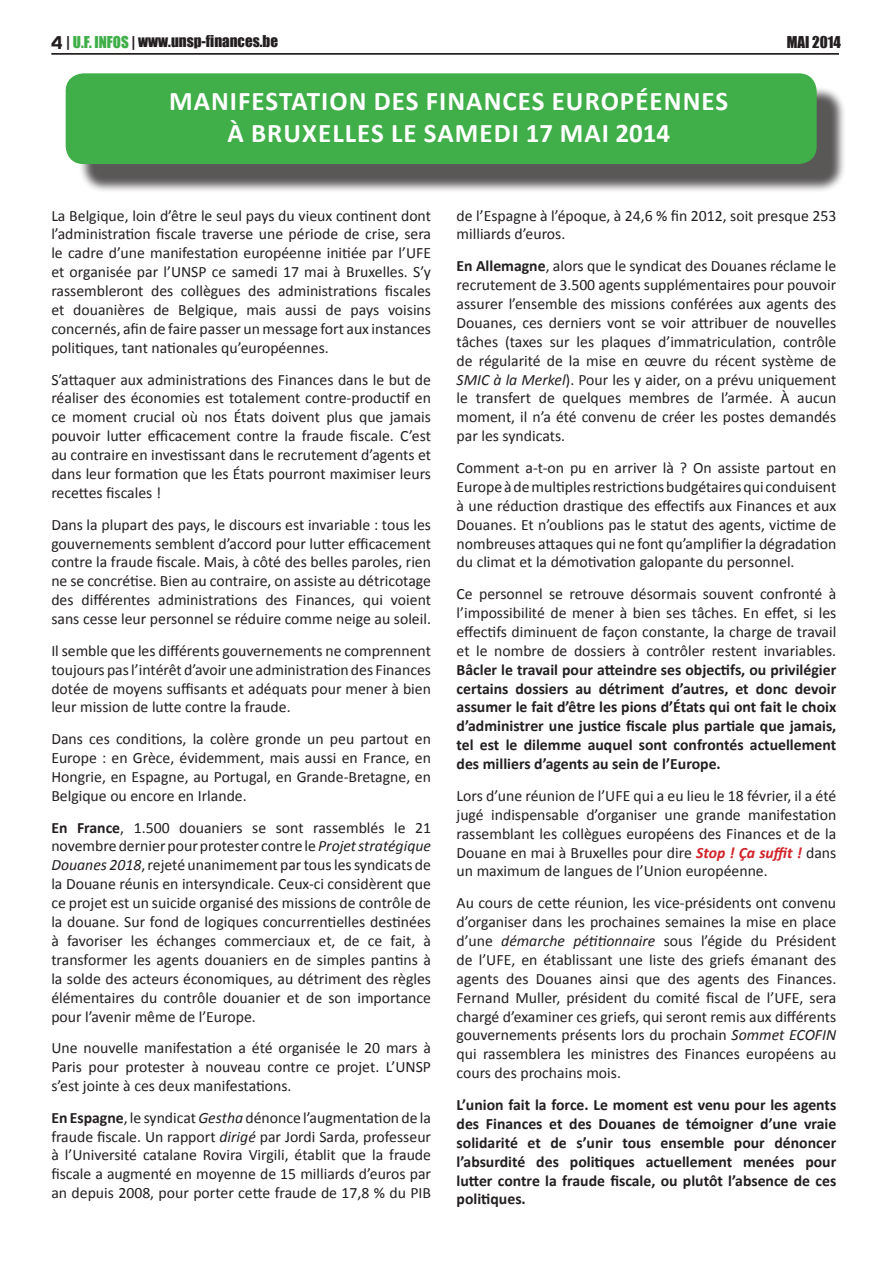
<style>
.page{position:relative;width:893px;height:1263px;background:#fff}
.page>*{position:absolute;margin:0;border:0;box-sizing:border-box;transform-origin:0 0}
.t1{font:700 27px/32.4px "Calibri";letter-spacing:.04em;color:#fff;text-align:center}
.t2{font:15.75px/18.9px "Calibri";color:#231f20;text-align:justify}
.t3{font:700 15.75px/18.9px "Calibri";color:#231f20;text-align:justify}
.t4{font:15px "Impact";color:#231f20}
.s1{font-family:"Prototype";font-size:18px}
.s2{color:#40ae49}
.s3{font-weight:700}
.s4{font-style:italic}
.s5{font-weight:700;font-style:italic;color:#d1232a}
</style>
<div class="page">
<div style="left:78px;top:86px;width:768px;height:107px;background:#231f20;opacity:.75"></div>
<div style="left:66px;top:73px;width:751px;height:91px;background:#40ae49;border-radius:18px"></div>
<hr style="left:51px;top:53px;width:788px;height:2px;background:#050000">
<p class="t4" style="left:51px;top:30px;width:228px"><span class="s1">4</span> | <span class="s2">U.F. INFOS</span> | www.unsp-finances.be</p>
<p class="t4" style="left:787px;top:31px;width:56px">MAI 2014</p>
<h1 class="t1" style="left:169px;top:84px;width:559px">Manifestation des Finances européennes à Bruxelles le samedi 17 mai 2014</h1>
<p class="t2" style="left:51px;top:206px;width:381px">La Belgique, loin d’être le seul pays du vieux continent dont l’administration fiscale traverse une période de crise, sera le cadre d’une manifestation européenne initiée par l’UFE et organisée par l’UNSP ce samedi 17 mai à Bruxelles. S’y rassembleront des collègues des administrations fiscales et douanières de Belgique, mais aussi de pays voisins concernés, afin de faire passer un message fort aux instances politiques, tant nationales qu’européennes.</p>
<p class="t2" style="left:51px;top:370px;width:381px">S’attaquer aux administrations des Finances dans le but de réaliser des économies est totalement contre-productif en ce moment crucial où nos États doivent plus que jamais pouvoir lutter efficacement contre la fraude fiscale. C’est au contraire en investissant dans le recrutement d’agents et dans leur formation que les États pourront maximiser leurs recettes fiscales !</p>
<p class="t2" style="left:51px;top:515px;width:381px">Dans la plupart des pays, le discours est invariable : tous les gouvernements semblent d’accord pour lutter efficacement contre la fraude fiscale. Mais, à côté des belles paroles, rien ne se concrétise. Bien au contraire, on assiste au détricotage des différentes administrations des Finances, qui voient sans cesse leur personnel se réduire comme neige au soleil.</p>
<p class="t2" style="left:51px;top:641px;width:381px">Il semble que les différents gouvernements ne comprennent toujours pas l’intérêt d’avoir une administration des Finances dotée de moyens suffisants et adéquats pour mener à bien leur mission de lutte contre la fraude.</p>
<p class="t2" style="left:51px;top:729px;width:381px">Dans ces conditions, la colère gronde un peu partout en Europe : en Grèce, évidemment, mais aussi en France, en Hongrie, en Espagne, au Portugal, en Grande-Bretagne, en Belgique ou encore en Irlande.</p>
<p class="t2" style="left:51px;top:818px;width:381px"><span class="s3">En France</span>, 1.500 douaniers se sont rassemblés le 21 novembre dernier pour protester contre le <span class="s4">Projet stratégique Douanes 2018</span>, rejeté unanimement par tous les syndicats de la Douane réunis en intersyndicale. Ceux-ci considèrent que ce projet est un suicide organisé des missions de contrôle de la douane. Sur fond de logiques concurrentielles destinées à favoriser les échanges commerciaux et, de ce fait, à transformer les agents douaniers en de simples pantins à la solde des acteurs économiques, au détriment des règles élémentaires du contrôle douanier et de son importance pour l’avenir même de l’Europe.</p>
<p class="t2" style="left:51px;top:1038px;width:381px">Une nouvelle manifestation a été organisée le 20 mars à Paris pour protester à nouveau contre ce projet. L’UNSP s’est jointe à ces deux manifestations.</p>
<p class="t2" style="left:51px;top:1108px;width:381px"><span class="s3">En Espagne</span>, le syndicat <span class="s4">Gestha</span> dénonce l’augmentation de la fraude fiscale. Un rapport <span class="s4">dirigé</span> par Jordi Sarda, professeur à l’Université catalane Rovira Virgili, établit que la fraude fiscale a augmenté en moyenne de 15 milliards d’euros par an depuis 2008, pour porter cette fraude de 17,8 % du PIB</p>
<p class="t2" style="left:457px;top:206px;width:381px">de l’Espagne à l’époque, à 24,6 % fin 2012, soit presque 253 milliards d’euros.</p>
<p class="t2" style="left:457px;top:256px;width:381px"><span class="s3">En Allemagne</span>, alors que le syndicat des Douanes réclame le recrutement de 3.500 agents supplémentaires pour pouvoir assurer l’ensemble des missions conférées aux agents des Douanes, ces derniers vont se voir attribuer de nouvelles tâches (taxes sur les plaques d’immatriculation, contrôle de régularité de la mise en œuvre du récent système de <span class="s4">SMIC à la Merkel</span>). Pour les y aider, on a prévu uniquement le transfert de quelques membres de l’armée. À aucun moment, il n’a été convenu de créer les postes demandés par les syndicats.</p>
<p class="t2" style="left:457px;top:458px;width:381px">Comment a-t-on pu en arriver là ? On assiste partout en Europe à de multiples restrictions budgétaires qui conduisent à une réduction drastique des effectifs aux Finances et aux Douanes. Et n’oublions pas le statut des agents, victime de nombreuses attaques qui ne font qu’amplifier la dégradation du climat et la démotivation galopante du personnel.</p>
<p class="t2" style="left:457px;top:584px;width:381px">Ce personnel se retrouve désormais souvent confronté à l’impossibilité de mener à bien ses tâches. En effet, si les effectifs diminuent de façon constante, la charge de travail et le nombre de dossiers à contrôler restent invariables.</p>
<p class="t3" style="left:457px;top:660px;width:381px">Bâcler le travail pour atteindre ses objectifs, ou privilégier certains dossiers au détriment d’autres, et donc devoir assumer le fait d’être les pions d’États qui ont fait le choix d’administrer une justice fiscale plus partiale que jamais, tel est le dilemme auquel sont confrontés actuellement des milliers d’agents au sein de l’Europe.</p>
<p class="t2" style="left:457px;top:786px;width:381px">Lors d’une réunion de l’UFE qui a eu lieu le 18 février, il a été jugé indispensable d’organiser une grande manifestation rassemblant les collègues européens des Finances et de la Douane en mai à Bruxelles pour dire <span class="s5">Stop ! Ça suffit !</span> dans un maximum de langues de l’Union européenne.</p>
<p class="t2" style="left:457px;top:893px;width:381px">Au cours de cette réunion, les vice-présidents ont convenu d’organiser dans les prochaines semaines la mise en place d’une <span class="s4">démarche pétitionnaire</span> sous l’égide du Président de l’UFE, en établissant une liste des griefs émanant des agents des Douanes ainsi que des agents des Finances.<br>Fernand Muller, président du comité fiscal de l’UFE, sera chargé d’examiner ces griefs, qui seront remis aux différents gouvernements présents lors du prochain <span class="s4">Sommet ECOFIN </span>qui rassemblera les ministres des Finances européens au cours des prochains mois.</p>
<p class="t3" style="left:457px;top:1095px;width:381px">L’union fait la force. Le moment est venu pour les agents des Finances et des Douanes de témoigner d’une vraie solidarité et de s’unir tous ensemble pour dénoncer l’absurdité des politiques actuellement menées pour lutter contre la fraude fiscale, ou plutôt l’absence de ces politiques.</p>
</div>
